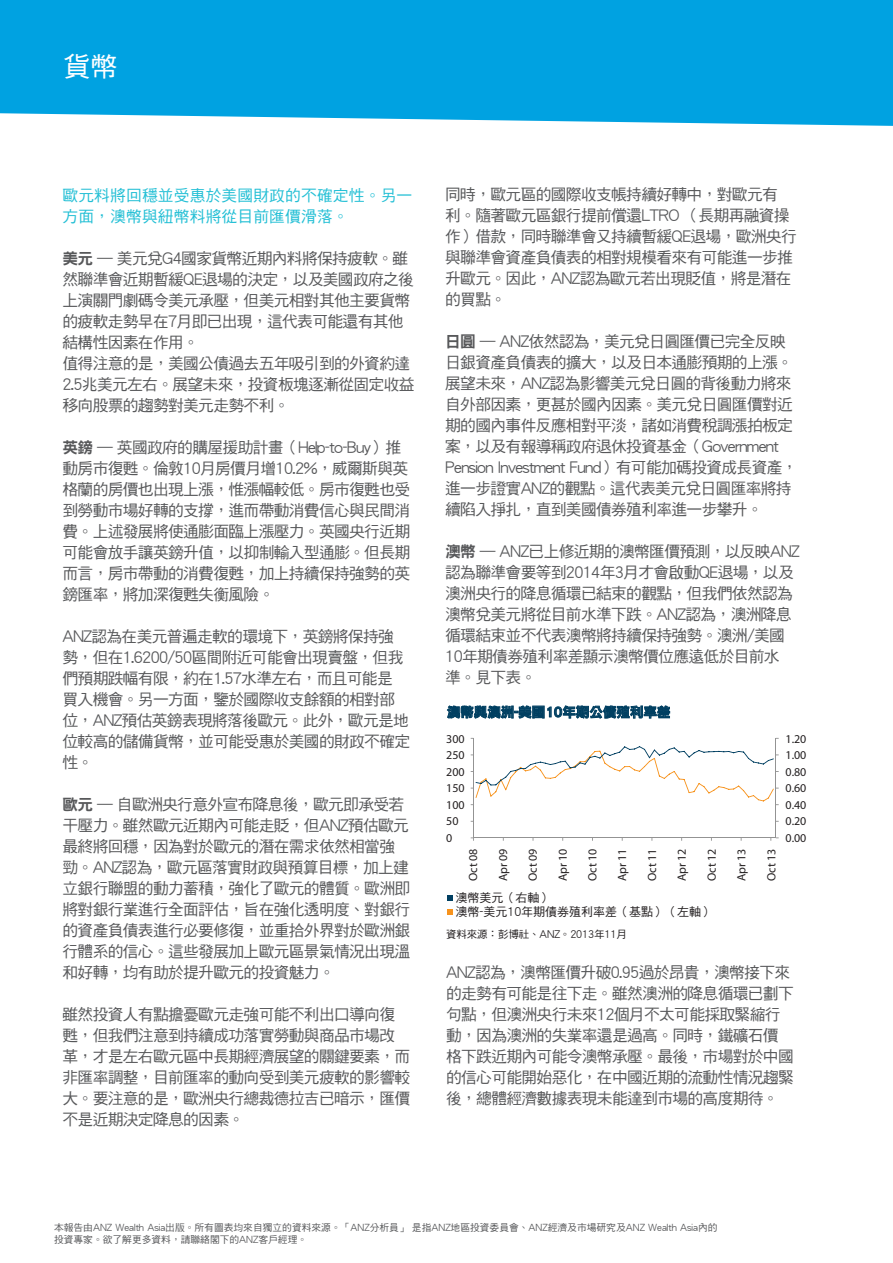
<style>
.page{position:relative;width:893px;height:1263px;background:#fff}
.page>*{position:absolute;margin:0;border:0;box-sizing:border-box;transform-origin:0 0}
.t1{font:27px "DF Hei HK W5";color:#fff}
.t2{font:15.75px/21px "DF Hei HK W5";letter-spacing:-.04em;color:#57585a}
.t3{font:15.75px/21px "DF Hei HK W5";letter-spacing:.01em;color:#23bfd5}
.t4{font:13.5px "DF Hei HK W9";color:#003f61}
.t5{font:12px/16.5px "Myriad Pro";color:#231f20}
.t6{font:12px/14.4px "DF Hei HK W5";color:#231f20}
.t7{font:10.5px "DF Hei HK W5";letter-spacing:-.01em;color:#231f20}
.t8{font:9.75px/11.7px "DF Hei HK W5";color:#57585a}
.s1{font-family:"DF Hei HK W9"}
</style>
<div class="page">
<div style="left:0;top:0;width:893px;height:126px;background:#00a2e1"></div>
<svg style="left:447px;top:706px;width:223px;height:12px;background:#557f95"></svg>
<hr style="left:775px;top:738px;width:1px;height:100px;background:#939393">
<hr style="left:473px;top:738px;width:1px;height:100px;background:#939393">
<hr style="left:474px;top:837px;width:302px;height:1px;background:#939393">
<svg style="left:770px;top:837px;width:9px;height:4px"></svg>
<svg style="left:471px;top:746px;width:308px;height:59px"></svg>
<svg style="left:447px;top:895px;width:5px;height:6px"></svg>
<svg style="left:447px;top:910px;width:5px;height:5px"></svg>
<h1 class="t1" style="left:64px;top:51px;width:55px">貨幣</h1>
<p class="t3" style="left:63px;top:184px;width:351px">歐元料將回穩並受惠於美國財政的不確定性。另一方面，澳幣與紐幣料將從目前匯價滑落。</p>
<p class="t2" style="left:63px;top:247px;width:354px"><span class="s1">美元</span> – 美元兌G4國家貨幣近期內料將保持疲軟。雖然聯準會近期暫緩QE退場的決定，以及美國政府之後上演關門劇碼令美元承壓，但美元相對其他主要貨幣的疲軟走勢早在7月即已出現，這代表可能還有其他結構性因素在作用。<br>值得注意的是，美國公債過去五年吸引到的外資約達<br>2.5兆美元左右。展望未來，投資板塊逐漸從固定收益移向股票的趨勢對美元走勢不利。</p>
<p class="t2" style="left:63px;top:436px;width:349px"><span class="s1">英鎊</span> – 英國政府的購屋援助計畫（Help-to-Buy）推動房市復甦。倫敦10月房價月增10.2%，威爾斯與英格蘭的房價也出現上漲，惟漲幅較低。房市復甦也受到勞動市場好轉的支撐，進而帶動消費信心與民間消費。上述發展將使通膨面臨上漲壓力。英國央行近期可能會放手讓英鎊升值，以抑制輸入型通膨。但長期而言，房市帶動的消費復甦，加上持續保持強勢的英鎊匯率，將加深復甦失衡風險。</p>
<p class="t2" style="left:63px;top:625px;width:349px">ANZ認為在美元普遍走軟的環境下，英鎊將保持強勢，但在1.6200/50區間附近可能會出現賣盤，但我們預期跌幅有限，約在1.57水準左右，而且可能是買入機會。另一方面，鑒於國際收支餘額的相對部位，ANZ預估英鎊表現將落後歐元。此外，歐元是地位較高的儲備貨幣，並可能受惠於美國的財政不確定性。</p>
<p class="t2" style="left:63px;top:793px;width:349px"><span class="s1">歐元</span> – 自歐洲央行意外宣布降息後，歐元即承受若干壓力。雖然歐元近期內可能走貶，但ANZ預估歐元最終將回穩，因為對於歐元的潛在需求依然相當強勁。ANZ認為，歐元區落實財政與預算目標，加上建立銀行聯盟的動力蓄積，強化了歐元的體質。歐洲即將對銀行業進行全面評估，旨在強化透明度、對銀行的資產負債表進行必要修復，並重拾外界對於歐洲銀行體系的信心。這些發展加上歐元區景氣情況出現溫和好轉，均有助於提升歐元的投資魅力。</p>
<p class="t2" style="left:63px;top:1003px;width:349px">雖然投資人有點擔憂歐元走強可能不利出口導向復甦，但我們注意到持續成功落實勞動與商品市場改革，才是左右歐元區中長期經濟展望的關鍵要素，而非匯率調整，目前匯率的動向受到美元疲軟的影響較大。要注意的是，歐洲央行總裁德拉吉已暗示，匯價不是近期決定降息的因素。</p>
<p class="t2" style="left:445px;top:183px;width:353px">同時，歐元區的國際收支帳持續好轉中，對歐元有利。隨著歐元區銀行提前償還LTRO （長期再融資操作）借款，同時聯準會又持續暫緩QE退場，歐洲央行與聯準會資產負債表的相對規模看來有可能進一步推升歐元。因此，ANZ認為歐元若出現貶值，將是潛在的買點。</p>
<p class="t2" style="left:445px;top:330px;width:354px"><span class="s1">日圓</span> – ANZ依然認為，美元兌日圓匯價已完全反映日銀資產負債表的擴大，以及日本通膨預期的上漲。展望未來，ANZ認為影響美元兌日圓的背後動力將來自外部因素，更甚於國內因素。美元兌日圓匯價對近期的國內事件反應相對平淡，諸如消費稅調漲拍板定案，以及有報導稱政府退休投資基金（Government<br>Pension Investment Fund）有可能加碼投資成長資產，進一步證實ANZ的觀點。這代表美元兌日圓匯率將持續陷入掙扎，直到美國債券殖利率進一步攀升。</p>
<p class="t2" style="left:445px;top:540px;width:356px"><span class="s1">澳幣</span> – ANZ已上修近期的澳幣匯價預測，以反映ANZ認為聯準會要等到2014年3月才會啟動QE退場，以及澳洲央行的降息循環已結束的觀點，但我們依然認為澳幣兌美元將從目前水準下跌。ANZ認為，澳洲降息循環結束並不代表澳幣將持續保持強勢。澳洲/美國<br>10年期債券殖利率差顯示澳幣價位應遠低於目前水<br>準。見下表。</p>
<p class="t4" style="left:447px;top:705px;width:225px">澳幣與澳洲-美國10年期公債殖利率差</p>
<p class="t5" style="left:446px;top:730px;width:20px">300<br>250<br>200<br>150<br>100<br>50<br>0</p>
<p class="t5" style="left:785px;top:730px;width:22px;text-align:justify">1.20<br>1.00<br>0.80<br>0.60<br>0.40<br>0.20<br>0.00</p>
<p class="t5" style="left:465px;top:881px;width:34px;rotate:-90deg">Oct 08</p>
<p class="t5" style="left:495px;top:881px;width:34px;rotate:-90deg">Apr 09</p>
<p class="t5" style="left:524px;top:881px;width:34px;rotate:-90deg">Oct 09</p>
<p class="t5" style="left:554px;top:881px;width:34px;rotate:-90deg">Apr 10</p>
<p class="t5" style="left:584px;top:881px;width:34px;rotate:-90deg">Oct 10</p>
<p class="t5" style="left:614px;top:881px;width:34px;rotate:-90deg">Apr 11</p>
<p class="t5" style="left:644px;top:881px;width:34px;rotate:-90deg">Oct 11</p>
<p class="t5" style="left:673px;top:881px;width:34px;rotate:-90deg">Apr 12</p>
<p class="t5" style="left:703px;top:881px;width:34px;rotate:-90deg">Oct 12</p>
<p class="t5" style="left:733px;top:881px;width:34px;rotate:-90deg">Apr 13</p>
<p class="t5" style="left:763px;top:881px;width:34px;rotate:-90deg">Oct 13</p>
<p class="t6" style="left:455px;top:890px;width:259px">澳幣美元（右軸）<br>澳幣-美元10年期債券殖利率差（基點）（左軸）</p>
<p class="t7" style="left:446px;top:928px;width:182px">資料來源：彭博社、ANZ。2013年11月</p>
<p class="t2" style="left:446px;top:961px;width:349px">ANZ認為，澳幣匯價升破0.95過於昂貴，澳幣接下來的走勢有可能是往下走。雖然澳洲的降息循環已劃下句點，但澳洲央行未來12個月不太可能採取緊縮行動，因為澳洲的失業率還是過高。同時，鐵礦石價格下跌近期內可能令澳幣承壓。最後，市場對於中國的信心可能開始惡化，在中國近期的流動性情況趨緊後，總體經濟數據表現未能達到市場的高度期待。</p>
<p class="t8" style="left:54px;top:1222px;width:665px">本報告由ANZ Wealth Asia出版。所有圖表均來自獨立的資料來源。「ANZ分析員」 是指ANZ地區投資委員會、ANZ經濟及市場研究及ANZ Wealth Asia內的投資專家。欲了解更多資料，請聯絡閣下的ANZ客戶經理。</p>
</div>
